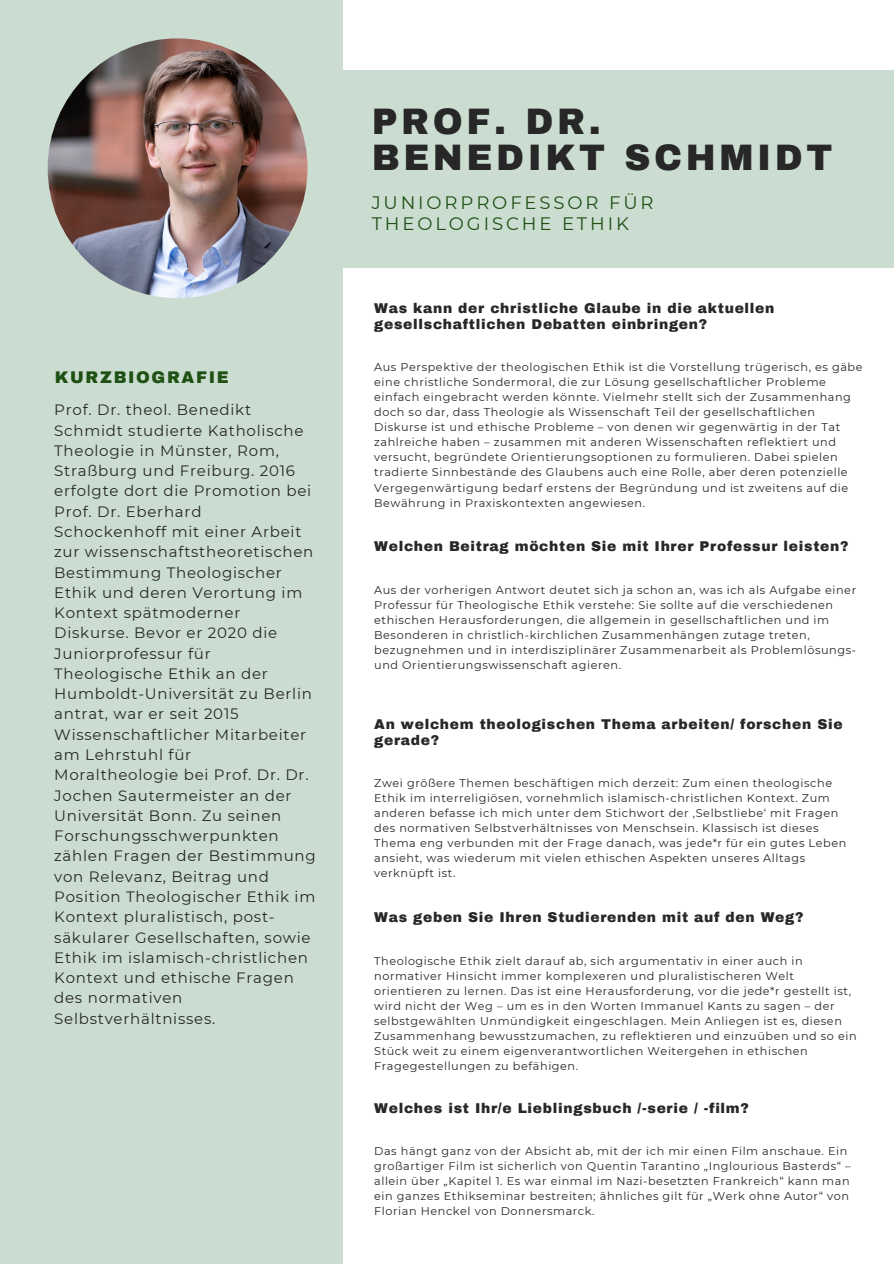
<style>
.page{position:relative;width:894px;height:1264px;background:#fff}
.page>*{position:absolute;margin:0;border:0;box-sizing:border-box;transform-origin:0 0}
.t1{font:900 36px/36px "Archivo";letter-spacing:.1em;color:#272727}
.t2{font:18px/21.5px "Montserrat";letter-spacing:.16em;color:#1f5014}
.t3{font:900 16.5px "Archivo";letter-spacing:.1em;color:#1f5014}
.t4{font:15px/20.2px "Montserrat";letter-spacing:.05em;color:#272727}
.t5{font:900 13.8px/16.5px "Archivo";letter-spacing:.05em;color:#272727}
.t6{font:11.25px/15px "Montserrat";letter-spacing:.05em;color:#272727}
</style>
<div class="page">
<div style="left:0;top:0;width:342px;height:1263px;background:#cbddd1"></div>
<div style="left:0;top:70px;width:893px;height:197px;background:#cbddd1"></div>
<img style="left:48px;top:38px;width:259px;height:260px;border-radius:50%">
<p class="t3" style="left:55px;top:369px;width:175px">KURZBIOGRAFIE</p>
<p class="t4" style="left:54px;top:400px;width:263px">Prof. Dr. theol. Benedikt<br>Schmidt studierte Katholische<br>Theologie in Münster, Rom,<br>Straßburg und Freiburg. 2016 erfolgte dort die Promotion bei<br>Prof. Dr. Eberhard<br>Schockenhoff mit einer Arbeit zur wissenschaftstheoretischen<br>Bestimmung Theologischer<br>Ethik und deren Verortung im<br>Kontext spätmoderner<br>Diskurse. Bevor er 2020 die<br>Juniorprofessur für<br>Theologische Ethik an der<br>Humboldt-Universität zu Berlin antrat, war er seit 2015<br>Wissenschaftlicher Mitarbeiter am Lehrstuhl für<br>Moraltheologie bei Prof. Dr. Dr.<br>Jochen Sautermeister an der<br>Universität Bonn. Zu seinen<br>Forschungsschwerpunkten zählen Fragen der Bestimmung von Relevanz, Beitrag und<br>Position Theologischer Ethik im<br>Kontext pluralistisch, post&shy;säkularer Gesellschaften, sowie<br>Ethik im islamisch-christlichen<br>Kontext und ethische Fragen des normativen<br>Selbstverhältnisses.</p>
<p class="t1" style="left:371px;top:104px;width:462px">PROF. DR.<br>BENEDIKT SCHMIDT</p>
<p class="t2" style="left:371px;top:192px;width:283px">JUNIORPROFESSOR FÜR<br>THEOLOGISCHE ETHIK</p>
<p class="t5" style="left:374px;top:300px;width:401px">Was kann der christliche Glaube in die aktuellen gesellschaftlichen Debatten einbringen?</p>
<p class="t6" style="left:374px;top:360px;width:489px">Aus Perspektive der theologischen Ethik ist die Vorstellung trügerisch, es gäbe eine christliche Sondermoral, die zur Lösung gesellschaftlicher Probleme einfach eingebracht werden könnte. Vielmehr stellt sich der Zusammenhang doch so dar, dass Theologie als Wissenschaft Teil der gesellschaftlichen Diskurse ist und ethische Probleme – von denen wir gegenwärtig in der Tat zahlreiche haben – zusammen mit anderen Wissenschaften reflektiert und versucht, begründete Orientierungsoptionen zu formulieren. Dabei spielen tradierte Sinnbestände des Glaubens auch eine Rolle, aber deren potenzielle Vergegenwärtigung bedarf erstens der Begründung und ist zweitens auf die Bewährung in Praxiskontexten angewiesen.</p>
<p class="t5" style="left:374px;top:538px;width:475px">Welchen Beitrag möchten Sie mit Ihrer Professur leisten?</p>
<p class="t6" style="left:374px;top:582px;width:483px">Aus der vorherigen Antwort deutet sich ja schon an, was ich als Aufgabe einer Professur für Theologische Ethik verstehe: Sie sollte auf die verschiedenen ethischen Herausforderungen, die allgemein in gesellschaftlichen und im Besonderen in christlich-kirchlichen Zusammenhängen zutage treten, bezugnehmen und in interdisziplinärer Zusammenarbeit als Problemlösungs&shy;und Orientierungswissenschaft agieren.</p>
<p class="t5" style="left:374px;top:716px;width:470px">An welchem theologischen Thema arbeiten/ forschen Sie gerade?</p>
<p class="t6" style="left:374px;top:775px;width:473px">Zwei größere Themen beschäftigen mich derzeit: Zum einen theologische Ethik im interreligiösen, vornehmlich islamisch-christlichen Kontext. Zum anderen befasse ich mich unter dem Stichwort der ‚Selbstliebe‘ mit Fragen des normativen Selbstverhältnisses von Menschsein. Klassisch ist dieses Thema eng verbunden mit der Frage danach, was jede*r für ein gutes Leben ansieht, was wiederum mit vielen ethischen Aspekten unseres Alltags verknüpft ist.</p>
<p class="t5" style="left:374px;top:909px;width:431px">Was geben Sie Ihren Studierenden mit auf den Weg?</p>
<p class="t6" style="left:374px;top:953px;width:484px">Theologische Ethik zielt darauf ab, sich argumentativ in einer auch in normativer Hinsicht immer komplexeren und pluralistischeren Welt orientieren zu lernen. Das ist eine Herausforderung, vor die jede*r gestellt ist, wird nicht der Weg – um es in den Worten Immanuel Kants zu sagen – der selbstgewählten Unmündigkeit eingeschlagen. Mein Anliegen ist es, diesen Zusammenhang bewusstzumachen, zu reflektieren und einzuüben und so ein Stück weit zu einem eigenverantwortlichen Weitergehen in ethischen Fragegestellungen zu befähigen.</p>
<p class="t5" style="left:374px;top:1100px;width:376px">Welches ist Ihr/e Lieblingsbuch /-serie / -film?</p>
<p class="t6" style="left:374px;top:1143px;width:478px">Das hängt ganz von der Absicht ab, mit der ich mir einen Film anschaue. Ein großartiger Film ist sicherlich von Quentin Tarantino „Inglourious Basterds“ – allein über „Kapitel 1. Es war einmal im Nazi-besetzten Frankreich“ kann man ein ganzes Ethikseminar bestreiten; ähnliches gilt für „Werk ohne Autor“ von Florian Henckel von Donnersmarck.</p>
</div>
